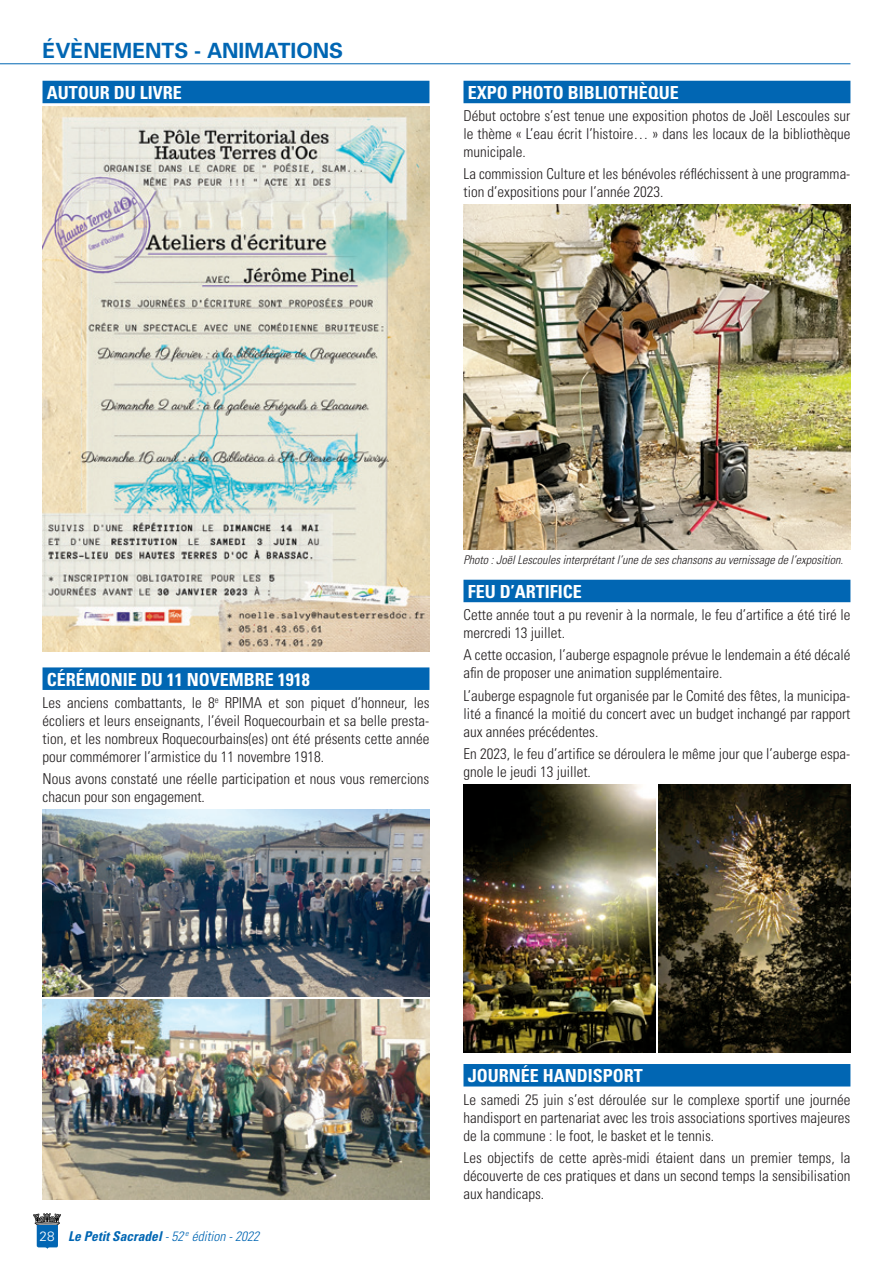
<style>
.page{position:relative;width:893px;height:1263px;background:#fff}
.page>*{position:absolute;margin:0;border:0;box-sizing:border-box;transform-origin:0 0}
.t1{font:700 21px "Univers";color:#0166b3}
.t2{font:700 condensed 18px "Univers";color:#fff}
.t3{font:300 condensed 15px/18px "Univers";color:#231f20;text-align:justify}
.t4{font:italic 700 condensed 13.5px "Univers";color:#0166b3}
.t5{font:300 13.5px "Univers";color:#fff}
.t6{font:italic 300 condensed 12px "Univers";color:#231f20}
.s1{font-weight:300}
</style>
<div class="page">
<svg style="left:33px;top:1213px;width:28px;height:36px"></svg>
<hr style="left:0;top:63px;width:850px;height:1px;background:#0166b3">
<div style="left:463px;top:81px;width:387px;height:22px;background:#0166b3"></div>
<div style="left:463px;top:580px;width:387px;height:22px;background:#0166b3"></div>
<div style="left:463px;top:1064px;width:387px;height:22px;background:#0166b3"></div>
<img style="left:463px;top:205px;width:387px;height:344px">
<img style="left:463px;top:784px;width:193px;height:268px">
<img style="left:658px;top:784px;width:192px;height:268px">
<div style="left:43px;top:81px;width:386px;height:22px;background:#0166b3"></div>
<div style="left:43px;top:667px;width:386px;height:23px;background:#0166b3"></div>
<img style="left:43px;top:106px;width:386px;height:545px">
<img style="left:43px;top:809px;width:386px;height:187px">
<img style="left:43px;top:999px;width:386px;height:200px">
<h1 class="t1" style="left:43px;top:37px;width:302px">ÉVÈNEMENTS - ANIMATIONS</h1>
<p class="t2" style="left:47px;top:82px;width:136px">AUTOUR DU LIVRE</p>
<p class="t2" style="left:468px;top:82px;width:212px">EXPO PHOTO BIBLIOTHÈQUE</p>
<p class="t3" style="left:463px;top:107px;width:388px">Début octobre s’est tenue une exposition photos de Joël Lescoules sur le thème « L’eau écrit l’histoire… » dans les locaux de la bibliothèque municipale.</p>
<p class="t3" style="left:463px;top:165px;width:388px">La commission Culture et les bénévoles réfléchissent à une programma&shy;tion d’expositions pour l’année 2023.</p>
<p class="t2" style="left:47px;top:668px;width:264px">CÉRÉMONIE DU 11 NOVEMBRE 1918</p>
<p class="t3" style="left:43px;top:693px;width:388px">Les anciens combattants, le 8<sup>e</sup> RPIMA et son piquet d’honneur, les écoliers et leurs enseignants, l’éveil Roquecourbain et sa belle presta&shy;tion, et les nombreux Roquecourbains(es) ont été présents cette année pour commémorer l’armistice du 11 novembre 1918.</p>
<p class="t3" style="left:43px;top:770px;width:388px">Nous avons constaté une réelle participation et nous vous remercions chacun pour son engagement.</p>
<p class="t6" style="left:463px;top:552px;width:381px">Photo : Joël Lescoules interprétant l’une de ses chansons au vernissage de l’exposition.</p>
<p class="t2" style="left:468px;top:580px;width:115px">FEU D’ARTIFICE</p>
<p class="t3" style="left:463px;top:606px;width:388px">Cette année tout a pu revenir à la normale, le feu d’artifice a été tiré le mercredi 13 juillet.</p>
<p class="t3" style="left:463px;top:646px;width:388px">A cette occasion, l’auberge espagnole prévue le lendemain a été décalé afin de proposer une animation supplémentaire.</p>
<p class="t3" style="left:463px;top:686px;width:388px">L’auberge espagnole fut organisée par le Comité des fêtes, la municipa&shy;lité a financé la moitié du concert avec un budget inchangé par rapport aux années précédentes.</p>
<p class="t3" style="left:463px;top:744px;width:388px">En 2023, le feu d’artifice se déroulera le même jour que l’auberge espa&shy;gnole le jeudi 13 juillet.</p>
<p class="t5" style="left:40px;top:1228px;width:17px">28</p>
<p class="t4" style="left:68px;top:1227px;width:193px">Le Petit Sacradel <span class="s1">- 52</span> <sup>e</sup> <span class="s1">édition - 2022</span></p>
<p class="t2" style="left:468px;top:1065px;width:177px">JOURNÉE HANDISPORT</p>
<p class="t3" style="left:463px;top:1090px;width:388px">Le samedi 25 juin s’est déroulée sur le complexe sportif une journée handisport en partenariat avec les trois associations sportives majeures de la commune : le foot, le basket et le tennis.</p>
<p class="t3" style="left:463px;top:1148px;width:388px">Les objectifs de cette après-midi étaient dans un premier temps, la découverte de ces pratiques et dans un second temps la sensibilisation aux handicaps.</p>
</div>
